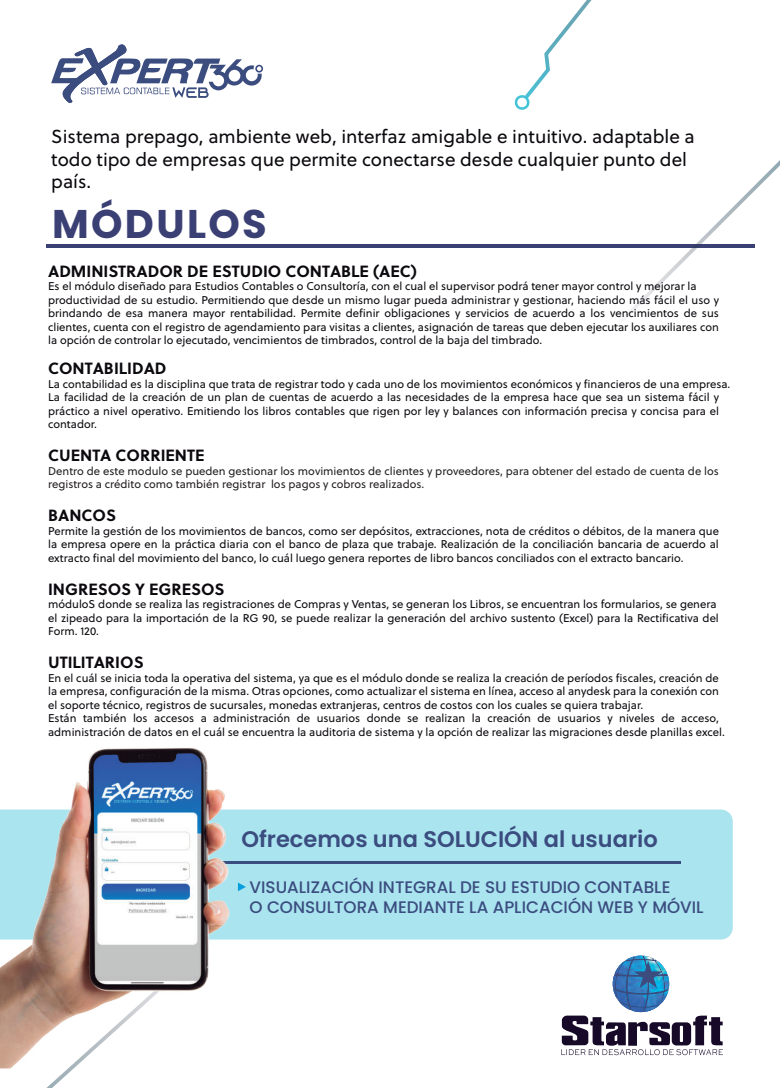
<style>
.page{position:relative;width:780px;height:1088px;background:#fff}
.page>*{position:absolute;margin:0;border:0;box-sizing:border-box;transform-origin:0 0}
.t1{font:700 40px "Poppins";letter-spacing:.06em;color:#3a4074}
.t2{font:600 22.5px "Poppins";color:#3b4c7f}
.t3{font:18.75px/22.5px "Soleil";color:#0c090e}
.t4{font:500 16.75px/20px "Poppins";color:#3b4c7f}
.t5{font:700 16.25px "Soleil";color:#0c090e}
.t6{font:11.25px/13.5px "Soleil";color:#0c090e}
.t7{font:11.25px/13.5px "Soleil";color:#231f20}
</style>
<div class="page">
<hr style="left:46px;top:244px;width:708px;height:4px;background:#3a4074">
<svg style="left:0;top:1068px;width:74px;height:20px"></svg>
<svg style="left:514px;top:0;width:78px;height:110px"></svg>
<svg style="left:625px;top:160px;width:155px;height:158px"></svg>
<svg style="left:51px;top:44px;width:212px;height:59px"></svg>
<div style="left:234px;top:809px;width:498px;height:130px;background:#a9e4ef"></div>
<svg style="left:238px;top:882px;width:8px;height:9px"></svg>
<hr style="left:210px;top:861px;width:470px;height:2px;background:#3b4c7f">
<img style="left:0;top:748px;width:234px;height:320px">
<svg style="left:561px;top:955px;width:162px;height:100px"></svg>
<h3 class="t3" style="left:51px;top:125px;width:645px">Sistema prepago, ambiente web, interfaz amigable e intuitivo. adaptable a todo tipo de empresas que permite conectarse desde cualquier punto del país.</h3>
<h1 class="t1" style="left:52px;top:201px;width:216px">MÓDULOS</h1>
<h3 class="t5" style="left:48px;top:258px;width:370px">ADMINISTRADOR DE ESTUDIO CONTABLE (AEC)</h3>
<p class="t6" style="left:48px;top:279px;width:672px">Es el módulo diseñado para Estudios Contables o Consultoría, con el cual el supervisor podrá tener mayor control y mejorar la productividad de su estudio. Permitiendo que desde un mismo lugar pueda administrar y gestionar, haciendo más fácil el uso y brindando de esa manera mayor rentabilidad. Permite definir obligaciones y servicios de acuerdo a los vencimientos de sus clientes, cuenta con el registro de agendamiento para visitas a clientes, asignación de tareas que deben ejecutar los auxiliares con la opción de controlar lo ejecutado, vencimientos de timbrados, control de la baja del timbrado.</p>
<h3 class="t5" style="left:48px;top:356px;width:120px">CONTABILIDAD</h3>
<p class="t6" style="left:48px;top:377px;width:683px">La contabilidad es la disciplina que trata de registrar todo y cada uno de los movimientos económicos y financieros de una empresa.<br>La facilidad de la creación de un plan de cuentas de acuerdo a las necesidades de la empresa hace que sea un sistema fácil y práctico a nivel operativo. Emitiendo los libros contables que rigen por ley y balances con información precisa y concisa para el contador.</p>
<h3 class="t5" style="left:48px;top:443px;width:158px">CUENTA CORRIENTE</h3>
<p class="t7" style="left:48px;top:464px;width:672px">Dentro de este modulo se pueden gestionar los movimientos de clientes y proveedores, para obtener del estado de cuenta de los registros a crédito como también registrar los pagos y cobros realizados.</p>
<h3 class="t5" style="left:48px;top:503px;width:69px">BANCOS</h3>
<p class="t6" style="left:48px;top:524px;width:672px;text-align:justify">Permite la gestión de los movimientos de bancos, como ser depósitos, extracciones, nota de créditos o débitos, de la manera que la empresa opere en la práctica diaria con el banco de plaza que trabaje. Realización de la conciliación bancaria de acuerdo al extracto final del movimiento del banco, lo cuál luego genera reportes de libro bancos conciliados con el extracto bancario.</p>
<h3 class="t5" style="left:48px;top:576px;width:178px">INGRESOS Y EGRESOS</h3>
<p class="t6" style="left:48px;top:597px;width:672px">móduloS donde se realiza las registraciones de Compras y Ventas, se generan los Libros, se encuentran los formularios, se genera el zipeado para la importación de la RG 90, se puede realizar la generación del archivo sustento (Excel) para la Rectificativa del<br>Form. 120.</p>
<h3 class="t5" style="left:48px;top:650px;width:97px">UTILITARIOS</h3>
<p class="t6" style="left:48px;top:671px;width:678px">En el cuál se inicia toda la operativa del sistema, ya que es el módulo donde se realiza la creación de períodos fiscales, creación de la empresa, configuración de la misma. Otras opciones, como actualizar el sistema en línea, acceso al anydesk para la conexión con el soporte técnico, registros de sucursales, monedas extranjeras, centros de costos con los cuales se quiera trabajar.<br>Están también los accesos a administración de usuarios donde se realizan la creación de usuarios y niveles de acceso, administración de datos en el cuál se encuentra la auditoria de sistema y la opción de realizar las migraciones desde planillas excel.</p>
<h2 class="t2" style="left:241px;top:826px;width:418px">Ofrecemos una SOLUCIÓN al usuario</h2>
<h3 class="t4" style="left:249px;top:877px;width:455px">VISUALIZACIÓN INTEGRAL DE SU ESTUDIO CONTABLE<br>O CONSULTORA MEDIANTE LA APLICACIÓN WEB Y MÓVIL</h3>
</div>
